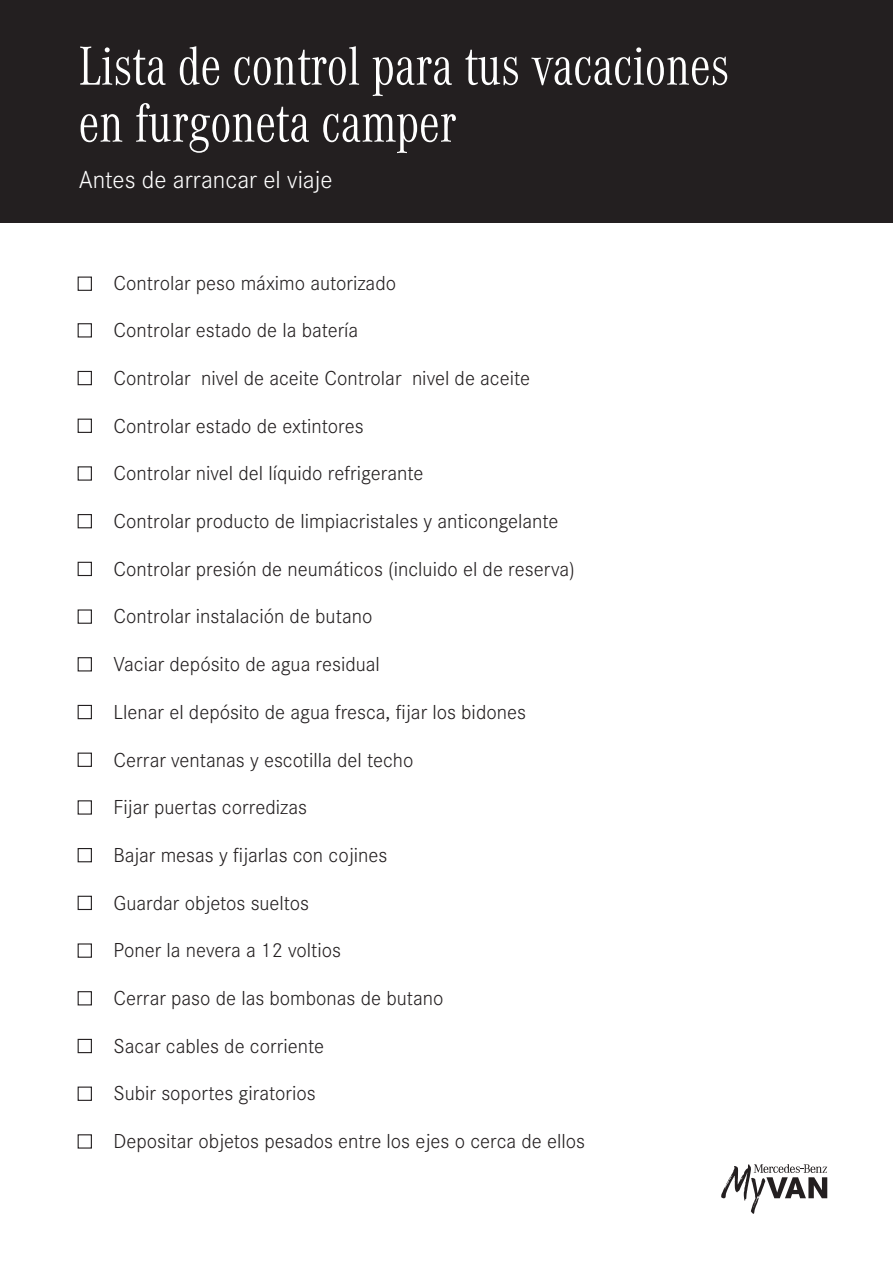
<style>
.page{position:relative;width:893px;height:1263px;background:#fff}
.page>*{position:absolute;margin:0;border:0;box-sizing:border-box;transform-origin:0 0}
.t1{font:300 57px/57px "Corporate A Cond Pro";color:#fff}
.t2{font:300 25.5px "Corporate S";color:#fff}
.t3{font:300 21px "Corporate S";color:#231f20}
</style>
<div class="page">
<div style="left:0;top:0;width:893px;height:223px;background:#231f20"></div>
<svg style="left:721px;top:1164px;width:106px;height:50px"></svg>
<div style="left:78px;top:277px;width:14px;height:14px;border:1px solid #231f20"></div>
<div style="left:78px;top:323px;width:14px;height:14px;border:1px solid #231f20"></div>
<div style="left:78px;top:419px;width:14px;height:14px;border:1px solid #231f20"></div>
<div style="left:78px;top:466px;width:14px;height:15px;border:1px solid #231f20"></div>
<div style="left:78px;top:609px;width:14px;height:15px;border:1px solid #231f20"></div>
<div style="left:78px;top:657px;width:14px;height:14px;border:1px solid #231f20"></div>
<div style="left:78px;top:514px;width:14px;height:14px;border:1px solid #231f20"></div>
<div style="left:78px;top:562px;width:14px;height:14px;border:1px solid #231f20"></div>
<div style="left:78px;top:705px;width:14px;height:14px;border:1px solid #231f20"></div>
<div style="left:78px;top:752px;width:14px;height:15px;border:1px solid #231f20"></div>
<div style="left:78px;top:800px;width:14px;height:15px;border:1px solid #231f20"></div>
<div style="left:78px;top:848px;width:14px;height:14px;border:1px solid #231f20"></div>
<div style="left:78px;top:896px;width:14px;height:14px;border:1px solid #231f20"></div>
<div style="left:78px;top:943px;width:14px;height:15px;border:1px solid #231f20"></div>
<div style="left:78px;top:991px;width:14px;height:14px;border:1px solid #231f20"></div>
<div style="left:78px;top:1039px;width:14px;height:14px;border:1px solid #231f20"></div>
<div style="left:78px;top:1086px;width:14px;height:15px;border:1px solid #231f20"></div>
<div style="left:78px;top:1134px;width:14px;height:14px;border:1px solid #231f20"></div>
<div style="left:78px;top:371px;width:14px;height:14px;border:1px solid #231f20"></div>
<p class="t1" style="left:79px;top:35px;width:652px">Lista de control para tus vacaciones en furgoneta camper</p>
<p class="t2" style="left:79px;top:165px;width:255px">Antes de arrancar el viaje</p>
<p class="t3" style="left:114px;top:272px;width:284px">Controlar peso máximo autorizado</p>
<p class="t3" style="left:114px;top:318px;width:246px">Controlar estado de la batería</p>
<p class="t3" style="left:114px;top:366px;width:418px">Controlar nivel de aceite Controlar nivel de aceite</p>
<p class="t3" style="left:114px;top:414px;width:252px">Controlar estado de extintores</p>
<p class="t3" style="left:114px;top:461px;width:311px">Controlar nivel del líquido refrigerante</p>
<p class="t3" style="left:114px;top:509px;width:446px">Controlar producto de limpiacristales y anticongelante</p>
<p class="t3" style="left:114px;top:557px;width:463px">Controlar presión de neumáticos (incluido el de reserva)</p>
<p class="t3" style="left:114px;top:605px;width:260px">Controlar instalación de butano</p>
<p class="t3" style="left:114px;top:652px;width:268px">Vaciar depósito de agua residual</p>
<p class="t3" style="left:114px;top:700px;width:414px">Llenar el depósito de agua fresca, fijar los bidones</p>
<p class="t3" style="left:114px;top:748px;width:301px">Cerrar ventanas y escotilla del techo</p>
<p class="t3" style="left:114px;top:795px;width:195px">Fijar puertas corredizas</p>
<p class="t3" style="left:114px;top:843px;width:275px">Bajar mesas y fijarlas con cojines</p>
<p class="t3" style="left:114px;top:891px;width:197px">Guardar objetos sueltos</p>
<p class="t3" style="left:114px;top:938px;width:229px">Poner la nevera a 12 voltios</p>
<p class="t3" style="left:114px;top:986px;width:331px">Cerrar paso de las bombonas de butano</p>
<p class="t3" style="left:114px;top:1034px;width:212px">Sacar cables de corriente</p>
<p class="t3" style="left:114px;top:1082px;width:204px">Subir soportes giratorios</p>
<p class="t3" style="left:114px;top:1129px;width:473px">Depositar objetos pesados entre los ejes o cerca de ellos</p>
</div>
